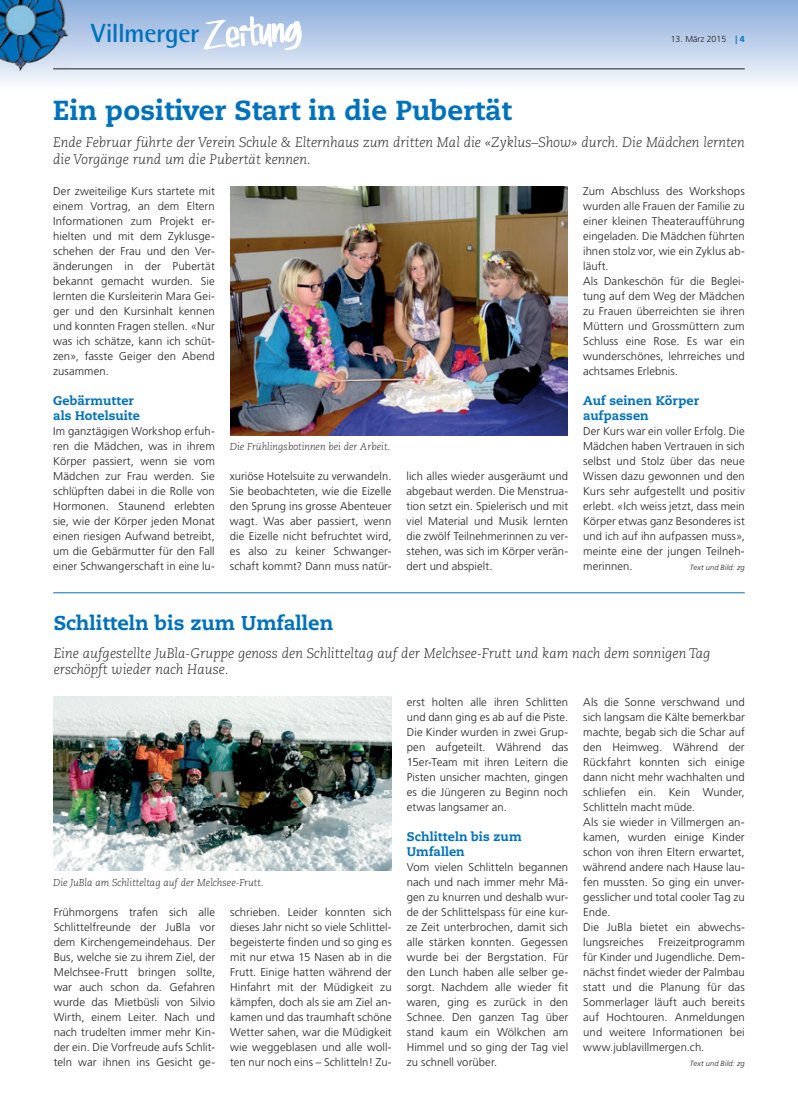
<style>
.page{position:relative;width:798px;height:1117px;background:#fff}
.page>*{position:absolute;margin:0;border:0;box-sizing:border-box;transform-origin:0 0}
.t1{font:800 27.5px "Caecilia";color:#0072bc}
.t2{font:700 26.25px "Rotis Semi Sans";letter-spacing:-.02em;color:#0072bc}
.t3{font:800 20px "Caecilia";color:#0072bc}
.t4{font:italic 300 13.75px/16.5px "Caecilia";color:#231f20}
.t5{font:800 12.5px/15px "Caecilia";letter-spacing:.01em;color:#0072bc}
.t6{font:300 11.25px/15px "Frutiger";letter-spacing:.005em;color:#231f20;text-align:justify}
.t7{font:italic 300 10px "Caecilia";color:#231f20}
.t8{font:300 8.75px "Frutiger";color:#231f20}
.t9{font:italic 300 7.5px "Frutiger";letter-spacing:.02em;color:#231f20}
.s1{font-family:"Myriad";font-weight:700;color:#0072bc}
.s2{font-weight:700;color:#0072bc}
</style>
<div class="page">
<svg style="left:0;top:0;width:797px;height:83px;background:#bccfe8"></svg>
<svg style="left:204px;top:12px;width:97px;height:45px"></svg>
<img style="left:0;top:0;width:69px;height:71px">
<hr style="left:53px;top:69px;width:691px;height:1px;background:#231f20">
<img style="left:230px;top:186px;width:337px;height:249px">
<hr style="left:53px;top:592px;width:691px;height:1px;background:#0072bc">
<img style="left:53px;top:696px;width:338px;height:174px">
<h2 class="t2" style="left:91px;top:17px;width:110px">Villmerger</h2>
<p class="t8" style="left:670px;top:34px;width:75px">13. März 2015 <span class="s1">|</span> <span class="s2">4</span></p>
<h1 class="t1" style="left:53px;top:93px;width:459px">Ein positiver Start in die Pubertät</h1>
<p class="t4" style="left:53px;top:134px;width:692px">Ende Februar führte der Verein Schule &amp; Elternhaus zum dritten Mal die «Zyklus–Show» durch. Die Mädchen lernten die Vorgänge rund um die Pubertät kennen.</p>
<p class="t6" style="left:53px;top:184px;width:163px">Der zweiteilige Kurs startete mit einem Vortrag, an dem Eltern Informationen zum Projekt er&shy;hielten und mit dem Zyklusge&shy;schehen der Frau und den Ver&shy;änderungen in der Pubertät bekannt gemacht wurden. Sie lernten die Kursleiterin Mara Gei&shy;ger und den Kursinhalt kennen und konnten Fragen stellen. «Nur was ich schätze, kann ich schüt&shy;zen», fasste Geiger den Abend zusammen.</p>
<p class="t5" style="left:53px;top:393px;width:88px">Gebärmutter als Hotelsuite</p>
<p class="t6" style="left:53px;top:424px;width:163px">Im ganztägigen Workshop erfuh&shy;ren die Mädchen, was in ihrem Körper passiert, wenn sie vom Mädchen zur Frau werden. Sie schlüpften dabei in die Rolle von Hormonen. Staunend erlebten sie, wie der Körper jeden Monat einen riesigen Aufwand betreibt, um die Gebärmutter für den Fall einer Schwangerschaft in eine lu-</p>
<p class="t6" style="left:583px;top:184px;width:163px;text-align:left">Zum Abschluss des Workshops wurden alle Frauen der Familie zu einer kleinen Theateraufführung eingeladen. Die Mädchen führten ihnen stolz vor, wie ein Zyklus ab&shy;läuft.<br>Als Dankeschön für die Beglei&shy;tung auf dem Weg der Mädchen zu Frauen überreichten sie ihren<br>Müttern und Grossmüttern zum<br>Schluss eine Rose. Es war ein wunderschönes, lehrreiches und achtsames Erlebnis.</p>
<p class="t5" style="left:583px;top:393px;width:117px">Auf seinen Körper aufpassen</p>
<p class="t6" style="left:583px;top:424px;width:163px">Der Kurs war ein voller Erfolg. Die Mädchen haben Vertrauen in sich selbst und Stolz über das neue Wissen dazu gewonnen und den Kurs sehr aufgestellt und positiv erlebt. «Ich weiss jetzt, dass mein Körper etwas ganz Besonderes ist und ich auf ihn aufpassen muss», meinte eine der jungen Teilneh&shy;merinnen.</p>
<p class="t7" style="left:230px;top:441px;width:162px">Die Frühlingsbotinnen bei der Arbeit.</p>
<p class="t6" style="left:230px;top:469px;width:163px">xuriöse Hotelsuite zu verwandeln.<br>Sie beobachteten, wie die Eizelle den Sprung ins grosse Abenteuer wagt. Was aber passiert, wenn die Eizelle nicht befruchtet wird, es also zu keiner Schwanger&shy;schaft kommt? Dann muss natür-</p>
<p class="t6" style="left:406px;top:469px;width:163px">lich alles wieder ausgeräumt und abgebaut werden. Die Menstrua&shy;tion setzt ein. Spielerisch und mit viel Material und Musik lernten die zwölf Teilnehmerinnen zu ver&shy;stehen, was sich im Körper verän&shy;dert und abspielt.</p>
<p class="t9" style="left:689px;top:563px;width:56px">Text und Bild: zg</p>
<h3 class="t3" style="left:54px;top:611px;width:281px">Schlitteln bis zum Umfallen</h3>
<p class="t4" style="left:54px;top:644px;width:658px">Eine aufgestellte JuBla-Gruppe genoss den Schlitteltag auf der Melchsee-Frutt und kam nach dem sonnigen Tag erschöpft wieder nach Hause.</p>
<p class="t7" style="left:53px;top:876px;width:212px">Die JuBla am Schlitteltag auf der Melchsee-Frutt.</p>
<p class="t6" style="left:54px;top:904px;width:163px">Frühmorgens trafen sich alle Schlittelfreunde der JuBla vor dem Kirchengemeindehaus. Der Bus, welche sie zu ihrem Ziel, der Melchsee-Frutt bringen sollte, war auch schon da. Gefahren wurde das Mietbüsli von Silvio Wirth, einem Leiter. Nach und nach trudelten immer mehr Kin&shy;der ein. Die Vorfreude aufs Schlit&shy;teln war ihnen ins Gesicht ge-</p>
<p class="t6" style="left:230px;top:904px;width:163px">schrieben. Leider konnten sich dieses Jahr nicht so viele Schlittel&shy;begeisterte finden und so ging es mit nur etwa 15 Nasen ab in die Frutt. Einige hatten während der Hinfahrt mit der Müdigkeit zu kämpfen, doch als sie am Ziel an&shy;kamen und das traumhaft schöne Wetter sahen, war die Müdigkeit wie weggeblasen und alle woll&shy;ten nur noch eins – Schlitteln! Zu-</p>
<p class="t6" style="left:406px;top:694px;width:163px">erst holten alle ihren Schlitten und dann ging es ab auf die Piste.<br>Die Kinder wurden in zwei Grup&shy;pen aufgeteilt. Während das 15er-Team mit ihren Leitern die Pisten unsicher machten, gingen es die Jüngeren zu Beginn noch etwas langsamer an.</p>
<p class="t5" style="left:406px;top:828px;width:116px">Schlitteln bis zum<br>Umfallen</p>
<p class="t6" style="left:406px;top:859px;width:163px">Vom vielen Schlitteln begannen nach und nach immer mehr Mä&shy;gen zu knurren und deshalb wur&shy;de der Schlittelspass für eine kur&shy;ze Zeit unterbrochen, damit sich alle stärken konnten. Gegessen wurde bei der Bergstation. Für den Lunch haben alle selber ge&shy;sorgt. Nachdem alle wieder fit waren, ging es zurück in den Schnee. Den ganzen Tag über stand kaum ein Wölkchen am Himmel und so ging der Tag viel zu schnell vorüber.</p>
<p class="t6" style="left:583px;top:694px;width:163px;text-align:left">Als die Sonne verschwand und sich langsam die Kälte bemerkbar machte, begab sich die Schar auf den Heimweg. Während der<br>Rückfahrt konnten sich einige dann nicht mehr wachhalten und schliefen ein. Kein Wunder,<br>Schlitteln macht müde.<br>Als sie wieder in Villmergen an&shy;kamen, wurden einige Kinder schon von ihren Eltern erwartet, während andere nach Hause lau&shy;fen mussten. So ging ein unver&shy;gesslicher und total cooler Tag zu<br>Ende.<br>Die JuBla bietet ein abwechs&shy;lungsreiches</p>
<p class="t6" style="left:583px;top:934px;width:163px;text-indent:75px">Freizeitprogramm für Kinder und Jugendliche. Dem&shy;nächst findet wieder der Palmbau statt und die Planung für das Sommerlager läuft auch bereits auf Hochtouren. Anmeldungen und weitere Informationen bei www.jublavillmergen.ch.</p>
<p class="t9" style="left:689px;top:1058px;width:56px">Text und Bild: zg</p>
</div>
